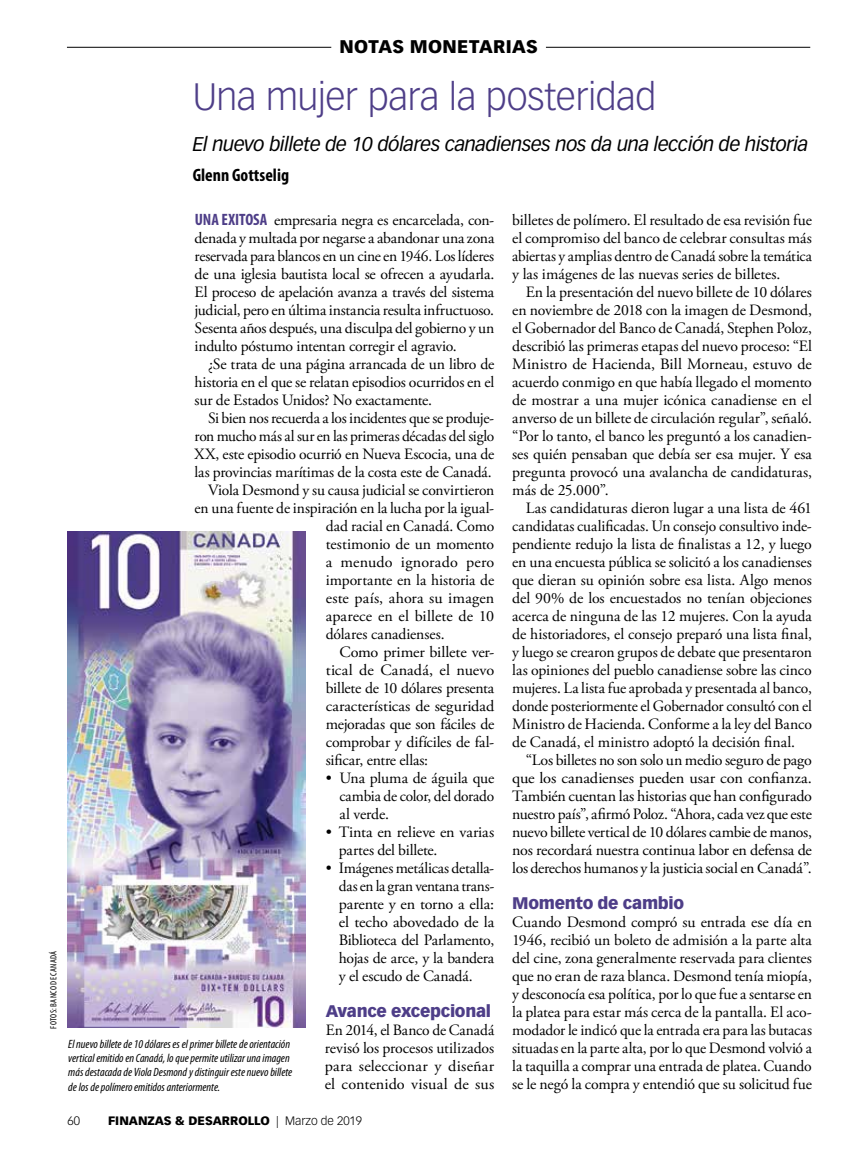
<style>
.page{position:relative;width:864px;height:1161px;background:#fff}
.page>*{position:absolute;margin:0;border:0;box-sizing:border-box;transform-origin:0 0}
.t1{font:300 37.5px "Vectora LT Std";letter-spacing:-.015em;color:#4e3e88}
.t2{font:italic 19.5px "Vectora LT Std";letter-spacing:-.02em;color:#000}
.t3{font:900 18px "Vectora LT Std";letter-spacing:.02em;color:#000}
.t4{font:700 condensed 18px "Myriad Pro";color:#000}
.t5{font:900 16.5px "Vectora LT Std";letter-spacing:-.02em;color:#4e3e88}
.t6{font:15.75px/18px "Adobe Garamond Pro";letter-spacing:-.01em;color:#000;text-align:justify}
.t7{font:15.75px "Adobe Garamond Pro";letter-spacing:.01em;color:#000}
.t8{font:italic condensed 12px/14.4px "Myriad Pro";color:#000}
.t9{font:900 12px "Vectora LT Std";color:#000}
.t10{font:300 12px "Vectora LT Std";color:#000}
.t11{font:condensed 9px "Myriad Pro";letter-spacing:.035em;color:#000}
.s1{font-family:"Myriad Pro";font-weight:700;font-stretch:condensed;font-size:16.5px;color:#4e3e88}
.s2{font-weight:300}
</style>
<div class="page">
<hr style="left:546px;top:47px;width:264px;height:1px;background:#000">
<hr style="left:67px;top:47px;width:264px;height:1px;background:#000">
<img style="left:68px;top:531px;width:238px;height:497px">
<p class="t3" style="left:339px;top:36px;width:200px">NOTAS MONETARIAS</p>
<h1 class="t1" style="left:193px;top:75px;width:465px">Una mujer para la posteridad</h1>
<p class="t2" style="left:193px;top:133px;width:617px">El nuevo billete de 10 dólares canadienses nos da una lección de historia</p>
<p class="t4" style="left:193px;top:165px;width:98px">Glenn Gottselig</p>
<p class="t11" style="left:49px;top:1029px;width:80px;rotate:-90deg">FOTOS: BANCO DE CANADÁ</p>
<p class="t6" style="left:195px;top:212px;width:301px"><span class="s1">UNA EXITOSA</span> empresaria negra es encarcelada, con&shy;denada y multada por negarse a abandonar una zona reservada para blancos en un cine en 1946. Los líderes de una iglesia bautista local se ofrecen a ayudarla.<br>El proceso de apelación avanza a través del sistema judicial, pero en última instancia resulta infructuoso.<br>Sesenta años después, una disculpa del gobierno y un indulto póstumo intentan corregir el agravio.</p>
<p class="t6" style="left:195px;top:356px;width:301px;text-indent:13px">¿Se trata de una página arrancada de un libro de historia en el que se relatan episodios ocurridos en el sur de Estados Unidos? No exactamente.</p>
<p class="t6" style="left:208px;top:410px;width:288px">Si bien nos recuerda a los incidentes que se produje-</p>
<p class="t6" style="left:195px;top:428px;width:301px">ron mucho más al sur en las primeras décadas del siglo</p>
<p class="t6" style="left:195px;top:446px;width:301px">XX, este episodio ocurrió en Nueva Escocia, una de</p>
<p class="t6" style="left:195px;top:464px;width:299px">las provincias marítimas de la costa este de Canadá.</p>
<p class="t6" style="left:208px;top:482px;width:288px">Viola Desmond y su causa judicial se convirtieron</p>
<p class="t6" style="left:195px;top:500px;width:301px">en una fuente de inspiración en la lucha por la igual-</p>
<p class="t6" style="left:326px;top:518px;width:170px">dad racial en Canadá. Como</p>
<p class="t6" style="left:326px;top:536px;width:170px">testimonio de un momento</p>
<p class="t7" style="left:326px;top:553px;width:170px">a menudo ignorado pero</p>
<p class="t6" style="left:326px;top:572px;width:170px">importante en la historia de</p>
<p class="t6" style="left:326px;top:590px;width:170px">este país, ahora su imagen</p>
<p class="t6" style="left:326px;top:608px;width:170px">aparece en el billete de 10</p>
<p class="t6" style="left:326px;top:626px;width:120px">dólares canadienses.</p>
<p class="t6" style="left:339px;top:644px;width:156px">Como primer billete ver-</p>
<p class="t6" style="left:326px;top:662px;width:170px">tical de Canadá, el nuevo</p>
<p class="t6" style="left:326px;top:680px;width:170px">billete de 10 dólares presenta</p>
<p class="t6" style="left:326px;top:698px;width:170px">características de seguridad</p>
<p class="t6" style="left:326px;top:716px;width:170px">mejoradas que son fáciles de</p>
<p class="t6" style="left:326px;top:734px;width:170px">comprobar y difíciles de fal-</p>
<p class="t6" style="left:326px;top:752px;width:104px">sificar, entre ellas:</p>
<p class="t6" style="left:339px;top:770px;width:156px;text-indent:-14px">• Una pluma de águila que cambia de color, del dorado al verde.</p>
<p class="t6" style="left:339px;top:824px;width:157px;text-indent:-13px">• Tinta en relieve en varias partes del billete.</p>
<p class="t6" style="left:339px;top:860px;width:157px;text-indent:-13px">• Imágenes metálicas detalla&shy;das en la gran ventana trans&shy;parente y en torno a ella: el techo abovedado de la Biblioteca del Parlamento, hojas de arce, y la bandera y el escudo de Canadá.</p>
<p class="t5" style="left:326px;top:1001px;width:167px">Avance excepcional</p>
<p class="t6" style="left:325px;top:1022px;width:171px">En 2014, el Banco de Canadá revisó los procesos utilizados para seleccionar y diseñar el contenido visual de sus</p>
<p class="t8" style="left:68px;top:1037px;width:225px">El nuevo billete de 10 dólares es el primer billete de orientación vertical emitido en Canadá, lo que permite utilizar una imagen más destacada de Viola Desmond y distinguir este nuevo billete de los de polímero emitidos anteriormente.</p>
<p class="t10" style="left:68px;top:1114px;width:14px">60</p>
<p class="t9" style="left:108px;top:1113px;width:256px">FINANZAS &amp; DESARROLLO <span class="s2">| Marzo de 2019</span></p>
<p class="t6" style="left:512px;top:212px;width:301px">billetes de polímero. El resultado de esa revisión fue el compromiso del banco de celebrar consultas más abiertas y amplias dentro de Canadá sobre la temática y las imágenes de las nuevas series de billetes.</p>
<p class="t6" style="left:512px;top:284px;width:301px;text-indent:14px">En la presentación del nuevo billete de 10 dólares en noviembre de 2018 con la imagen de Desmond, el Gobernador del Banco de Canadá, Stephen Poloz, describió las primeras etapas del nuevo proceso: “El Ministro de Hacienda, Bill Morneau, estuvo de acuerdo conmigo en que había llegado el momento de mostrar a una mujer icónica canadiense en el anverso de un billete de circulación regular”, señaló. “Por lo tanto, el banco les preguntó a los canadien&shy;ses quién pensaban que debía ser esa mujer. Y esa pregunta provocó una avalancha de candidaturas, más de 25.000”.</p>
<p class="t6" style="left:512px;top:500px;width:301px;text-indent:13px">Las candidaturas dieron lugar a una lista de 461 candidatas cualificadas. Un consejo consultivo inde&shy;pendiente redujo la lista de finalistas a 12, y luego en una encuesta pública se solicitó a los canadienses que dieran su opinión sobre esa lista. Algo menos del 90% de los encuestados no tenían objeciones acerca de ninguna de las 12 mujeres. Con la ayuda de historiadores, el consejo preparó una lista final, y luego se crearon grupos de debate que presentaron las opiniones del pueblo canadiense sobre las cinco mujeres. La lista fue aprobada y presentada al banco, donde posteriormente el Gobernador consultó con el Ministro de Hacienda. Conforme a la ley del Banco de Canadá, el ministro adoptó la decisión final.</p>
<p class="t6" style="left:512px;top:752px;width:301px;text-indent:14px">“Los billetes no son solo un medio seguro de pago que los canadienses pueden usar con confianza.<br>También cuentan las historias que han configurado nuestro país”, afirmó Poloz. “Ahora, cada vez que este nuevo billete vertical de 10 dólares cambie de manos, nos recordará nuestra continua labor en defensa de los derechos humanos y la justicia social en Canadá”.</p>
<p class="t5" style="left:512px;top:893px;width:173px">Momento de cambio</p>
<p class="t6" style="left:512px;top:914px;width:301px">Cuando Desmond compró su entrada ese día en 1946, recibió un boleto de admisión a la parte alta del cine, zona generalmente reservada para clientes que no eran de raza blanca. Desmond tenía miopía, y desconocía esa política, por lo que fue a sentarse en la platea para estar más cerca de la pantalla. El aco&shy;modador le indicó que la entrada era para las butacas situadas en la parte alta, por lo que Desmond volvió a la taquilla a comprar una entrada de platea. Cuando se le negó la compra y entendió que su solicitud fue</p>
</div>
